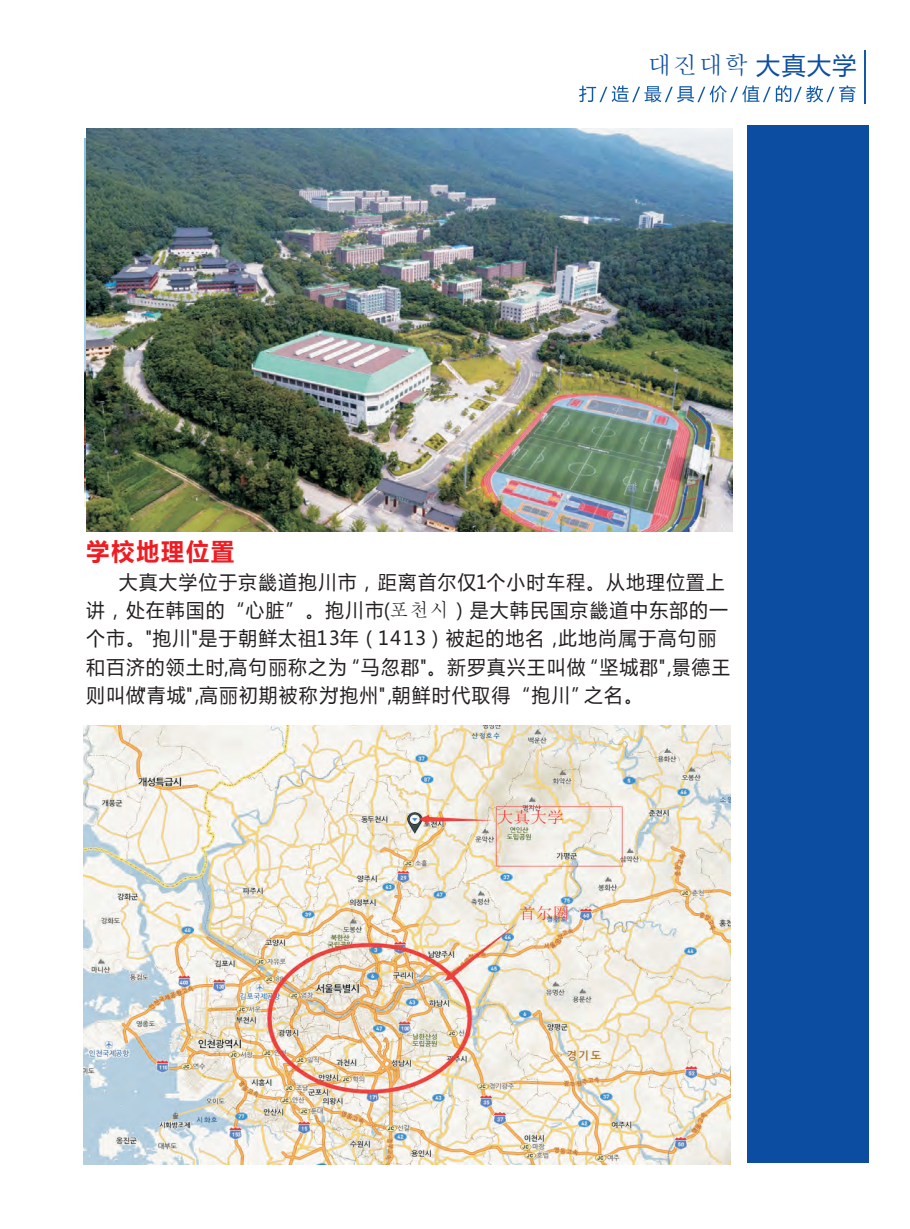
<style>
.page{position:relative;width:910px;height:1229px;background:#fff}
.page>*{position:absolute;margin:0;border:0;box-sizing:border-box;transform-origin:0 0}
.t1{font:24px "Adobe Myungjo Std";color:#0d4da1}
.t2{font:700 24px "Microsoft Ya Hei";letter-spacing:.085em;color:#ee1d23;scale:.95 1}
.t3{font:19.2px/28.2px "Microsoft Ya Hei";letter-spacing:.085em;color:#231f20;scale:.95 1}
.s1{font-family:"Microsoft Ya Hei"}
.s2{font-family:"Adobe Myungjo Std"}
</style>
<div class="page">
<hr style="left:864px;top:51px;width:2px;height:53px;background:#1058a8">
<svg style="left:579px;top:85px;width:277px;height:17px"></svg>
<div style="left:748px;top:126px;width:121px;height:1037px;background:#0d4da1"></div>
<img style="left:84px;top:726px;width:646px;height:438px">
<img style="left:86px;top:129px;width:647px;height:402px">
<p class="t1" style="left:647px;top:53px;width:211px">대진대학 <span class="s1">大真大学</span></p>
<p class="t2" style="left:87px;top:540px;width:157px">学校地理位置</p>
<p class="t3" style="left:86px;top:569px;width:679px;text-indent:33px">大真大学位于京畿道抱川市，距离首尔仅1个小时车程。从地理位置上讲，处在韩国的“心脏”。抱川市(<span class="s2">포천시</span>）是大韩民国京畿道中东部的一个市。"抱川" 是于朝鲜太祖13年（1413）被起的地名， 此地尚属于高句丽和百济的领土时, 高句丽称之为 “马忽郡"。新罗真兴王叫做 “坚城郡", 景德王则叫做 "青城", 高丽初期被称为 "抱州", 朝鲜时代取得“抱川” 之名。</p>
</div>
